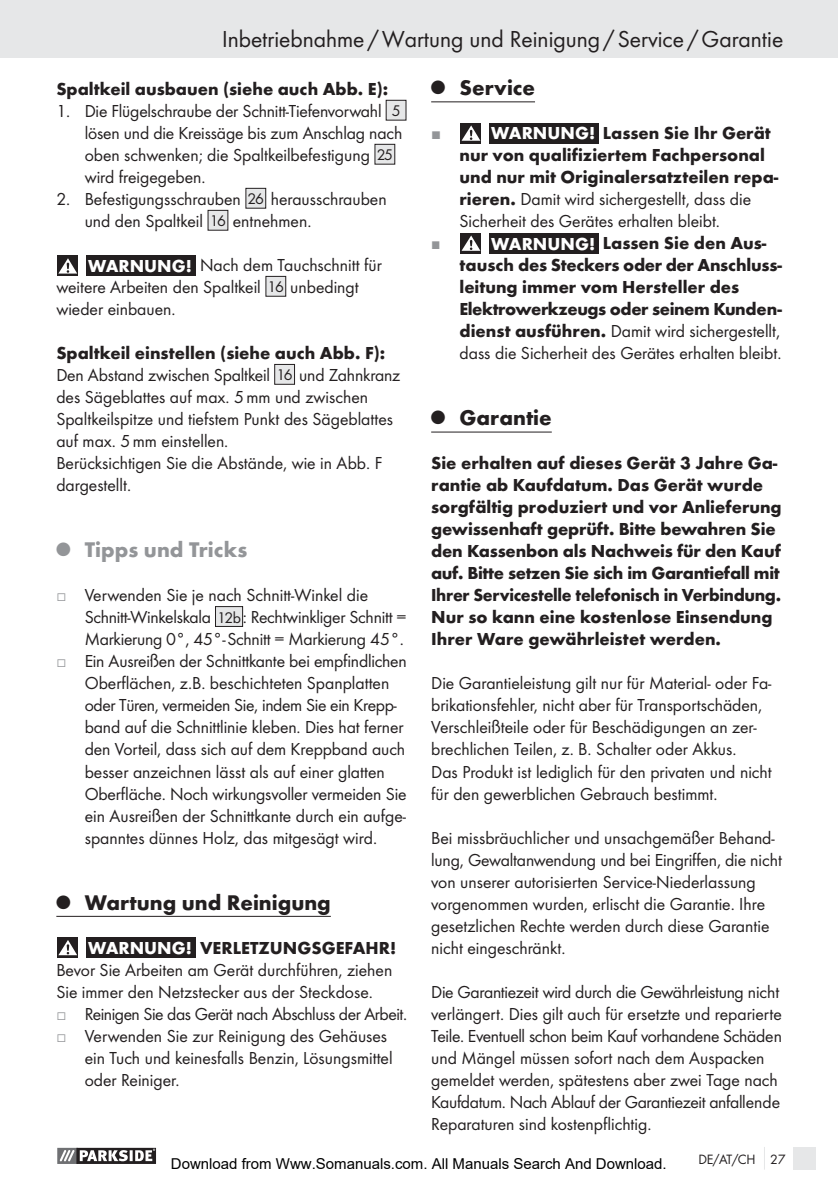
<style>
.page{position:relative;width:838px;height:1192px;background:#fff}
.page>*{position:absolute;margin:0;border:0;box-sizing:border-box;transform-origin:0 0}
.t1{font:24px "Futura Boo";color:#231f20}
.t2{font:700 22px "Futura";color:#231f20}
.t3{font:700 22px "Futura";color:#939598}
.t4{font:18px/22px "Futura Boo";color:#231f20}
.t5{font:700 18px/22px "Futura";color:#231f20}
.t6{font:15px "Arial";color:#000}
.t7{font:14px "Futura Boo";letter-spacing:-.03em;color:#231f20}
.s1{font-size:16px}
.s2{font-family:"Futura";font-weight:700;color:#fff}
.s3{color:#fff}
.s4{font-family:"Futura";font-weight:700}
</style>
<div class="page">
<div style="left:0;top:0;width:838px;height:58px;background:#e6e7e8"></div>
<div style="left:793px;top:1146px;width:23px;height:23px;background:#e6e7e8"></div>
<svg style="left:764px;top:1147px;width:1px;height:22px"></svg>
<svg style="left:57px;top:1163px;width:99px;height:1px"></svg>
<svg style="left:57px;top:1147px;width:99px;height:16px"></svg>
<hr style="left:56px;top:915px;width:275px;height:1px;background:#231f20">
<div style="left:386px;top:100px;width:20px;height:20px;background:#e6e7e8"></div>
<div style="left:375px;top:144px;width:20px;height:20px;background:#e6e7e8"></div>
<div style="left:374px;top:144px;width:21px;height:21px;border:1px solid #231f20"></div>
<div style="left:246px;top:188px;width:20px;height:20px;background:#e6e7e8"></div>
<div style="left:245px;top:188px;width:21px;height:21px;border:1px solid #231f20"></div>
<div style="left:208px;top:210px;width:20px;height:20px;background:#e6e7e8"></div>
<svg style="left:57px;top:255px;width:21px;height:21px"></svg>
<svg style="left:58px;top:258px;width:19px;height:15px"></svg>
<div style="left:86px;top:255px;width:110px;height:21px;background:#231f20"></div>
<div style="left:266px;top:276px;width:20px;height:20px;background:#e6e7e8"></div>
<div style="left:265px;top:276px;width:21px;height:21px;border:1px solid #231f20"></div>
<div style="left:275px;top:364px;width:20px;height:20px;background:#e6e7e8"></div>
<div style="left:274px;top:364px;width:21px;height:21px;border:1px solid #231f20"></div>
<div style="left:216px;top:606px;width:27px;height:20px;background:#e6e7e8"></div>
<div style="left:215px;top:606px;width:28px;height:21px;border:1px solid #231f20"></div>
<svg style="left:57px;top:937px;width:21px;height:20px"></svg>
<svg style="left:58px;top:939px;width:19px;height:16px"></svg>
<div style="left:86px;top:937px;width:110px;height:20px;background:#231f20"></div>
<hr style="left:431px;top:101px;width:104px;height:1px;background:#231f20">
<hr style="left:431px;top:431px;width:121px;height:1px;background:#231f20">
<div style="left:460px;top:123px;width:5px;height:20px;background:#231f20"></div>
<div style="left:461px;top:123px;width:20px;height:20px;background:#231f20"></div>
<svg style="left:462px;top:125px;width:18px;height:16px"></svg>
<div style="left:489px;top:123px;width:110px;height:20px;background:#231f20"></div>
<div style="left:460px;top:233px;width:5px;height:20px;background:#231f20"></div>
<div style="left:461px;top:233px;width:20px;height:20px;background:#231f20"></div>
<svg style="left:462px;top:235px;width:18px;height:16px"></svg>
<div style="left:489px;top:233px;width:110px;height:20px;background:#231f20"></div>
<h1 class="t1" style="left:222px;top:28px;width:563px">Inbetriebnahme / Wartung und Reinigung / Service / Garantie</h1>
<p class="t5" style="left:56px;top:80px;width:333px">Spaltkeil ausbauen (siehe auch Abb. E):</p>
<p class="t4" style="left:85px;top:101px;width:319px;text-indent:-28px">1. Die Flügelschraube der Schnitt-Tiefenvorwahl <span class="s1">5 </span>lösen und die Kreissäge bis zum Anschlag nach oben schwenken; die Spaltkeilbefestigung <span class="s1">25 </span>wird freigegeben.</p>
<p class="t4" style="left:85px;top:189px;width:304px;text-indent:-28px">2. Befestigungsschrauben <span class="s1">26</span> herausschrauben und den Spaltkeil <span class="s1">16</span> entnehmen.</p>
<p class="t4" style="left:56px;top:255px;width:327px;text-indent:32px"><span class="s2">WARNUNG!</span> Nach dem Tauchschnitt für weitere Arbeiten den Spaltkeil <span class="s1">16</span> unbedingt wieder einbauen.</p>
<p class="t5" style="left:56px;top:344px;width:331px">Spaltkeil einstellen (siehe auch Abb. F):</p>
<p class="t4" style="left:56px;top:365px;width:346px">Den Abstand zwischen Spaltkeil <span class="s1">16</span> und Zahnkranz des Sägeblattes auf max. 5 mm und zwischen Spaltkeilspitze und tiefstem Punkt des Sägeblattes auf max. 5 mm einstellen.<br>Berücksichtigen Sie die Abstände, wie in Abb. F dargestellt.</p>
<p class="t2" style="left:431px;top:79px;width:105px"><sup>-</sup> Service</p>
<p class="t5" style="left:460px;top:124px;width:320px;text-indent:32px"><span class="s3">WARNUNG!</span> Lassen Sie Ihr Gerät nur von qualifiziertem Fachpersonal und nur mit Originalersatzteilen repa-</p>
<p class="t4" style="left:460px;top:189px;width:293px"><span class="s4">rieren.</span> Damit wird sichergestellt, dass die<br>Sicherheit des Gerätes erhalten bleibt.</p>
<p class="t5" style="left:460px;top:234px;width:324px;text-indent:32px"><span class="s3">WARNUNG!</span> Lassen Sie den Aus&shy;tausch des Steckers oder der Anschluss&shy;leitung immer vom Hersteller des Elektrowerkzeugs oder seinem Kunden-</p>
<p class="t4" style="left:460px;top:321px;width:323px"><span class="s4">dienst ausführen.</span> Damit wird sichergestellt, dass die Sicherheit des Gerätes erhalten bleibt.</p>
<p class="t2" style="left:431px;top:409px;width:122px"><sup>-</sup> Garantie</p>
<p class="t5" style="left:431px;top:454px;width:352px">Sie erhalten auf dieses Gerät 3 Jahre Ga&shy;rantie ab Kaufdatum. Das Gerät wurde sorgfältig produziert und vor Anlieferung gewissenhaft geprüft. Bitte bewahren Sie den Kassenbon als Nachweis für den Kauf auf. Bitte setzen Sie sich im Garantiefall mit Ihrer Servicestelle telefonisch in Verbindung.<br>Nur so kann eine kostenlose Einsendung Ihrer Ware gewährleistet werden.</p>
<p class="t4" style="left:431px;top:673px;width:342px">Die Garantieleistung gilt nur für Material- oder Fa&shy;brikationsfehler, nicht aber für Transportschäden, Verschleißteile oder für Beschädigungen an zer&shy;brechlichen Teilen, z. B. Schalter oder Akkus.<br>Das Produkt ist lediglich für den privaten und nicht für den gewerblichen Gebrauch bestimmt.</p>
<p class="t4" style="left:431px;top:827px;width:352px">Bei missbräuchlicher und unsachgemäßer Behand&shy;lung, Gewaltanwendung und bei Eingriffen, die nicht von unserer autorisierten Service-Niederlassung vorgenommen wurden, erlischt die Garantie. Ihre gesetzlichen Rechte werden durch diese Garantie nicht eingeschränkt.</p>
<p class="t4" style="left:431px;top:981px;width:352px">Die Garantiezeit wird durch die Gewährleistung nicht verlängert. Dies gilt auch für ersetzte und reparierte Teile. Eventuell schon beim Kauf vorhandene Schäden und Mängel müssen sofort nach dem Auspacken gemeldet werden, spätestens aber zwei Tage nach Kaufdatum. Nach Ablauf der Garantiezeit anfallende Reparaturen sind kostenpflichtig.</p>
<p class="t6" style="left:171px;top:1155px;width:497px">Download from Www.Somanuals.com. All Manuals Search And Download.</p>
<p class="t3" style="left:56px;top:541px;width:192px"><sup>-</sup> Tipps und Tricks</p>
<p class="t4" style="left:85px;top:585px;width:324px">Verwenden Sie je nach Schnitt-Winkel die Schnitt-Winkelskala <span class="s1">12 b</span>: Rechtwinkliger Schnitt = Markierung 0°, 45°- Schnitt = Markierung 45°.<br>Ein Ausreißen der Schnittkante bei empfindlichen Oberflächen, z.B. beschichteten Spanplatten oder Türen, vermeiden Sie, indem Sie ein Krepp&shy;band auf die Schnittlinie kleben. Dies hat ferner den Vorteil, dass sich auf dem Kreppband auch besser anzeichnen lässt als auf einer glatten Oberfläche. Noch wirkungsvoller vermeiden Sie ein Ausreißen der Schnittkante durch ein aufge&shy;spanntes dünnes Holz, das mitgesägt wird.</p>
<p class="t2" style="left:56px;top:893px;width:276px"><sup>-</sup> Wartung und Reinigung</p>
<p class="t5" style="left:88px;top:938px;width:310px"><span class="s3">WARNUNG!</span> VERLETZUNGSGEFAHR!</p>
<p class="t4" style="left:56px;top:959px;width:338px">Bevor Sie Arbeiten am Gerät durchführen, ziehen<br>Sie immer den Netzstecker aus der Steckdose.</p>
<p class="t4" style="left:85px;top:1003px;width:324px">Reinigen Sie das Gerät nach Abschluss der Arbeit.<br>Verwenden Sie zur Reinigung des Gehäuses ein Tuch und keinesfalls Benzin, Lösungsmittel oder Reiniger.</p>
<p class="t7" style="left:699px;top:1152px;width:88px">DE/AT/CH 27</p>
</div>
